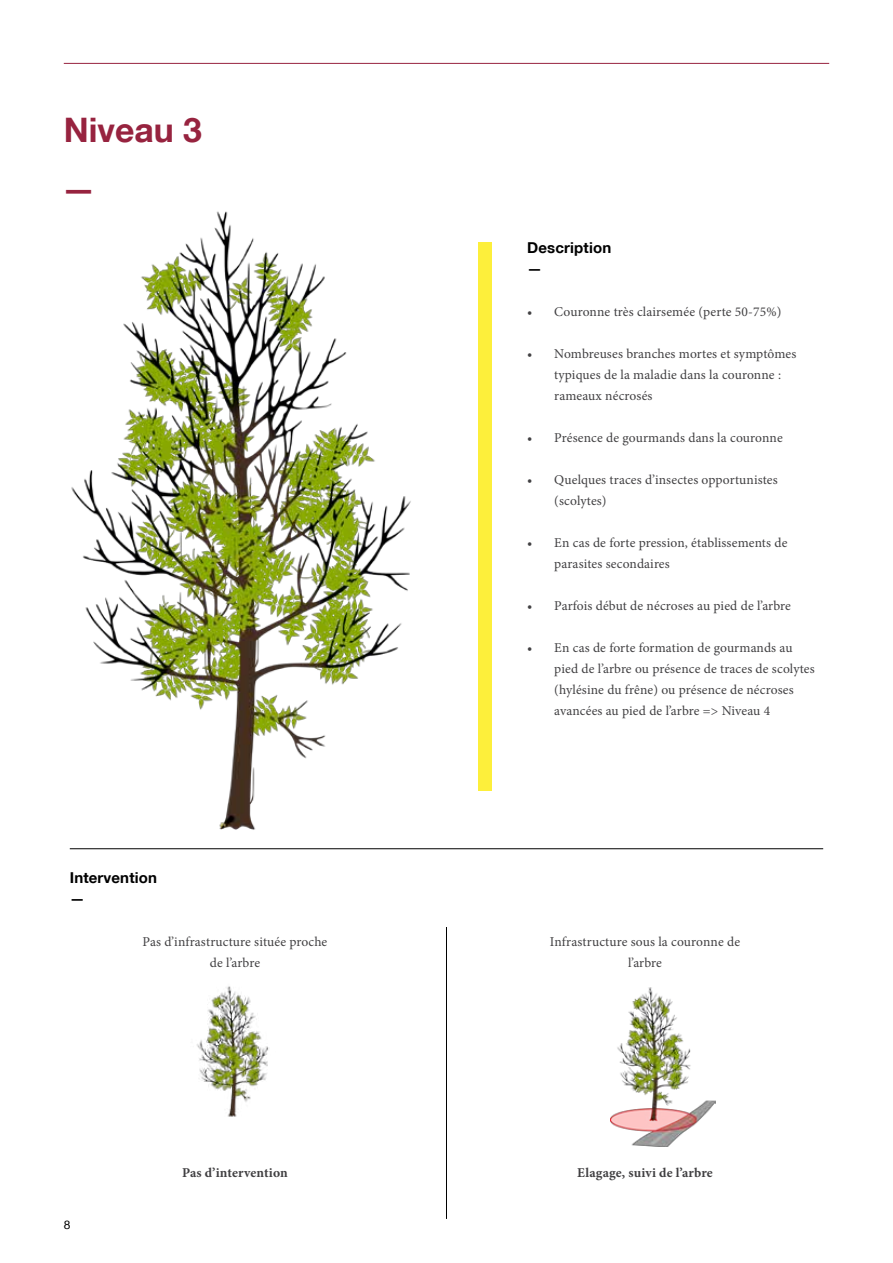
<style>
.page{position:relative;width:893px;height:1263px;background:#fff}
.page>*{position:absolute;margin:0;border:0;box-sizing:border-box;transform-origin:0 0}
.t1{font:700 33.75px/58.5px "Helvetica Neue LT";color:#97233f}
.t2{font:700 15px/21px "Helvetica Neue LT";letter-spacing:.01em;color:#000}
.t3{font:13.5px/21px "Minion Pro";letter-spacing:.01em;color:#414042}
.t4{font:700 13.5px "Minion Pro";letter-spacing:.01em;color:#414042}
.t5{font:12px "Helvetica Neue LT";color:#000}
</style>
<div class="page">
<hr style="left:64px;top:63px;width:765px;height:1px;background:#97233f">
<img style="left:69px;top:211px;width:409px;height:639px">
<div style="left:478px;top:242px;width:13px;height:549px;background:#fdef3b"></div>
<img style="left:610px;top:987px;width:106px;height:159px">
<img style="left:197px;top:986px;width:72px;height:131px">
<hr style="left:70px;top:848px;width:753px;height:1px;background:#000">
<hr style="left:446px;top:927px;width:1px;height:292px;background:#000">
<h1 class="t1" style="left:62px;top:100px;width:142px">Niveau 3 —</h1>
<p class="t2" style="left:527px;top:237px;width:85px">Description —</p>
<p class="t3" style="left:527px;top:301px;width:256px">• Couronne très clairsemée (perte 50-75%)</p>
<p class="t3" style="left:554px;top:343px;width:244px;text-indent:-27px">• Nombreuses branches mortes et symptômes typiques de la maladie dans la couronne : rameaux nécrosés</p>
<p class="t3" style="left:527px;top:427px;width:257px">• Présence de gourmands dans la couronne</p>
<p class="t3" style="left:554px;top:469px;width:225px;text-indent:-27px">• Quelques traces d’insectes opportunistes (scolytes)</p>
<p class="t3" style="left:554px;top:532px;width:235px;text-indent:-27px">• En cas de forte pression, établissements de parasites secondaires</p>
<p class="t3" style="left:527px;top:595px;width:265px">• Parfois début de nécroses au pied de l’arbre</p>
<p class="t3" style="left:554px;top:637px;width:262px;text-indent:-27px">• En cas de forte formation de gourmands au pied de l’arbre ou présence de traces de scolytes (hylésine du frêne) ou présence de nécroses avancées au pied de l’arbre =&gt; Niveau 4</p>
<p class="t2" style="left:70px;top:867px;width:89px">Intervention —</p>
<p class="t3" style="left:143px;top:931px;width:186px;text-align:center">Pas d’infrastructure située proche de l’arbre</p>
<p class="t3" style="left:550px;top:931px;width:192px;text-align:center">Infrastructure sous la couronne de l’arbre</p>
<p class="t5" style="left:64px;top:1217px;width:8px">8</p>
<p class="t4" style="left:182px;top:1163px;width:107px">Pas d’intervention</p>
<p class="t4" style="left:577px;top:1163px;width:137px">Elagage, suivi de l’arbre</p>
</div>
